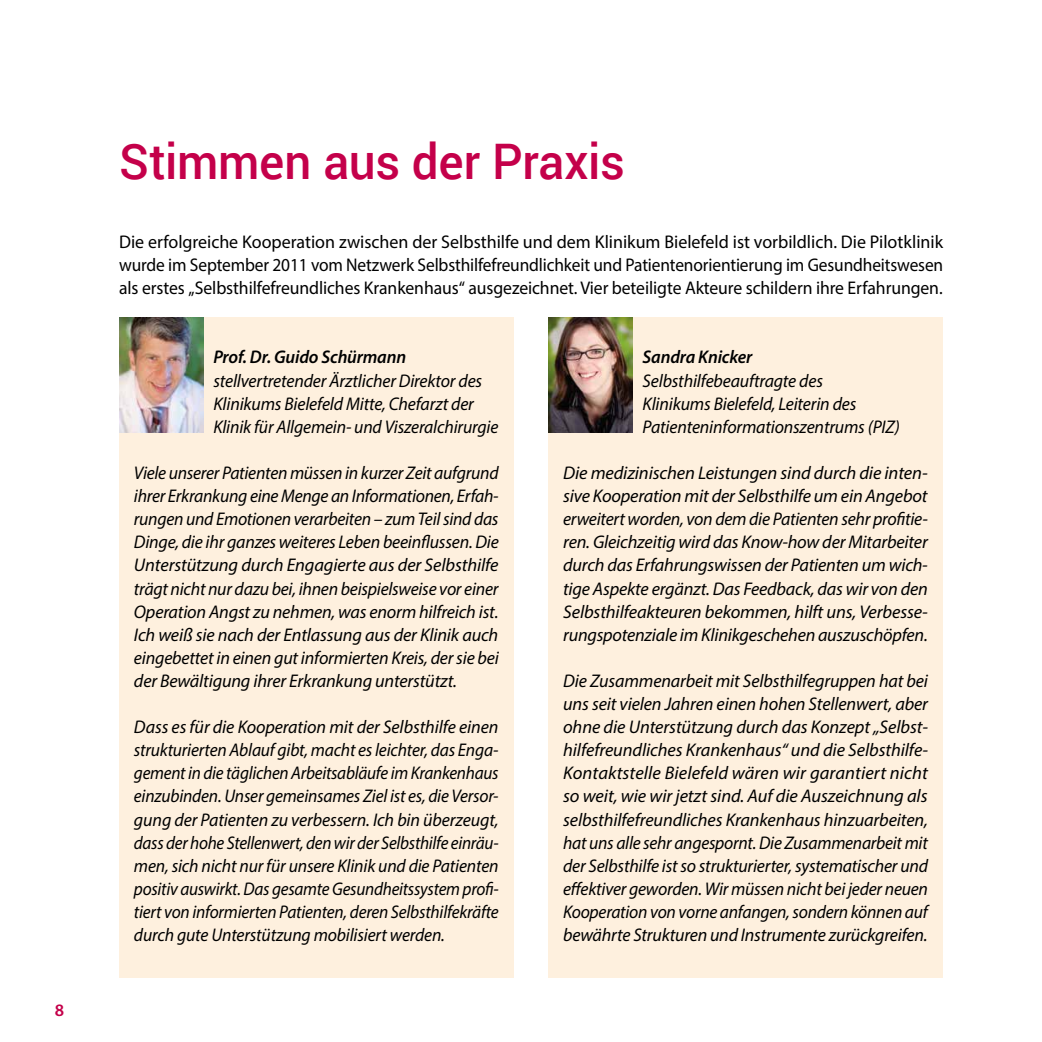
<style>
.page{position:relative;width:1042px;height:1042px;background:#fff}
.page>*{position:absolute;margin:0;border:0;box-sizing:border-box;transform-origin:0 0}
.Kapitelüberschrift{font:500 49px "Roboto";letter-spacing:-.005em;color:#c4004a}
.Fliesstext_italic{font:italic 18.38px/23.1px "Myriad Pro";letter-spacing:-.01em;color:#000;text-align:justify}
.Fliesstext_italic-2{font:italic 18.38px/23.1px "Myriad Pro";letter-spacing:-.01em;color:#000;text-align:justify;scale:.96 1}
.Fließtext{font:18.38px/23.1px "Myriad Pro";letter-spacing:-.005em;color:#000;text-align:justify}
.t1{font:600 17.5px "Myriad Pro";color:#c4004a}
.s1{font-weight:600}
</style>
<div class="page">
<div style="left:119px;top:317px;width:394px;height:660px;background:#fef0de"></div>
<div style="left:548px;top:317px;width:395px;height:660px;background:#fef0de"></div>
<img style="left:119px;top:317px;width:84px;height:116px">
<img style="left:548px;top:317px;width:84px;height:116px">
<p class="t1" style="left:55px;top:999px;width:11px">8</p>
<p class="Kapitelüberschrift" style="left:119px;top:127px;width:507px">Stimmen aus der Praxis</p>
<p class="Fließtext" style="left:119px;top:230px;width:825px">Die erfolgreiche Kooperation zwischen der Selbsthilfe und dem Klinikum Bielefeld ist vorbildlich. Die Pilotklinik wurde im September 2011 vom Netzwerk Selbsthilfefreundlichkeit und Patientenorientierung im Gesundheitswesen als erstes „Selbsthilfefreundliches Krankenhaus“ ausgezeichnet. Vier beteiligte Akteure schildern ihre Erfahrungen.</p>
<p class="Fliesstext_italic" style="left:213px;top:345px;width:286px;text-align:left"><span class="s1">Prof. Dr. Guido Schürmann </span>stellvertretender Ärztlicher Direktor des Klinikums Bielefeld Mitte, Chefarzt der Klinik für Allgemein- und Viszeralchirurgie</p>
<p class="Fliesstext_italic-2" style="left:134px;top:461px;width:381px">Viele unserer Patienten müssen in kurzer Zeit aufgrund ihrer Erkrankung eine Menge an Informationen, Erfah&shy;rungen und Emotionen verarbeiten – zum Teil sind das Dinge, die ihr ganzes weiteres Leben beeinflussen. Die Unterstützung durch Engagierte aus der Selbsthilfe trägt nicht nur dazu bei, ihnen beispielsweise vor einer Operation Angst zu nehmen, was enorm hilfreich ist.<br>Ich weiß sie nach der Entlassung aus der Klinik auch eingebettet in einen gut informierten Kreis, der sie bei der Bewältigung ihrer Erkrankung unterstützt.</p>
<p class="Fliesstext_italic" style="left:134px;top:715px;width:366px">Dass es für die Kooperation mit der Selbsthilfe einen strukturierten Ablauf gibt, macht es leichter, das Enga&shy;gement in die täglichen Arbeitsabläufe im Krankenhaus einzubinden. Unser gemeinsames Ziel ist es, die Versor&shy;gung der Patienten zu verbessern. Ich bin überzeugt, dass der hohe Stellenwert, den wir der Selbsthilfe einräu&shy;men, sich nicht nur für unsere Klinik und die Patienten positiv auswirkt. Das gesamte Gesundheitssystem profi&shy;tiert von informierten Patienten, deren Selbsthilfekräfte durch gute Unterstützung mobilisiert werden.</p>
<p class="Fliesstext_italic" style="left:642px;top:345px;width:259px;text-align:left"><span class="s1">Sandra Knicker<br></span>Selbsthilfebeauftragte des<br>Klinikums Bielefeld, Leiterin des<br>Patienteninformationszentrums (PIZ)</p>
<p class="Fliesstext_italic" style="left:563px;top:461px;width:366px">Die medizinischen Leistungen sind durch die inten&shy;sive Kooperation mit der Selbsthilfe um ein Angebot erweitert worden, von dem die Patienten sehr profitie&shy;ren. Gleichzeitig wird das Know-how der Mitarbeiter durch das Erfahrungswissen der Patienten um wich&shy;tige Aspekte ergänzt. Das Feedback, das wir von den Selbsthilfeakteuren bekommen, hilft uns, Verbesse&shy;rungspotenziale im Klinikgeschehen auszuschöpfen.</p>
<p class="Fliesstext_italic" style="left:563px;top:669px;width:366px">Die Zusammenarbeit mit Selbsthilfegruppen hat bei uns seit vielen Jahren einen hohen Stellenwert, aber ohne die Unterstützung durch das Konzept „Selbst&shy;hilfefreundliches Krankenhaus“ und die Selbsthilfe-Kontaktstelle Bielefeld wären wir garantiert nicht so weit, wie wir jetzt sind. Auf die Auszeichnung als selbsthilfefreundliches Krankenhaus hinzuarbeiten, hat uns alle sehr angespornt. Die Zusammenarbeit mit der Selbsthilfe ist so strukturierter, systematischer und effektiver geworden. Wir müssen nicht bei jeder neuen Kooperation von vorne anfangen, sondern können auf bewährte Strukturen und Instrumente zurückgreifen.</p>
</div>
